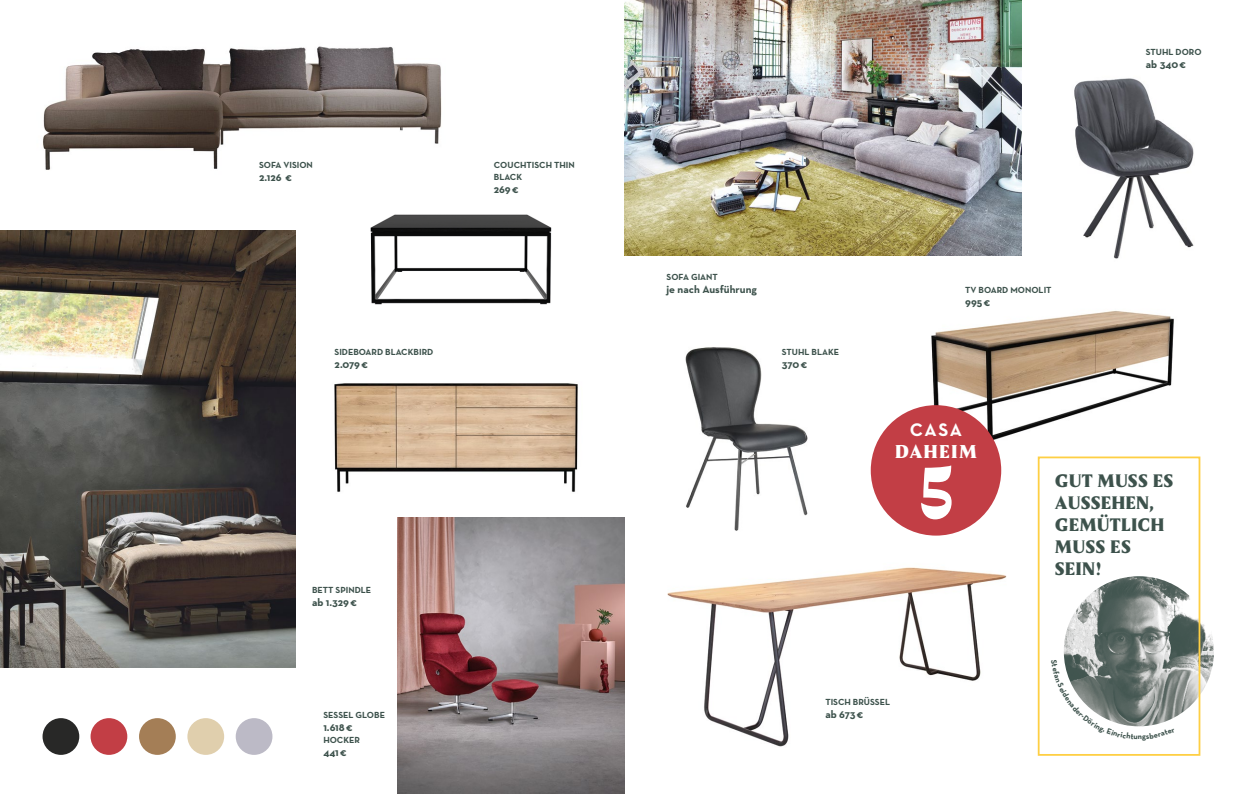
<style>
.page{position:relative;width:1248px;height:794px;background:#fff}
.page>*{position:absolute;margin:0;border:0;box-sizing:border-box;transform-origin:0 0}
.t1{font:75px "Amster Super Negra";color:#fff}
.t2{font:18.5px "Amster Super Negra";letter-spacing:.1em;color:#fff}
.t3{font:700 18.5px "Neutra Text";color:#fff}
.t4{font:18px/22px "Amster Super Negra";letter-spacing:.04em;color:#3d524c}
.t5{font:700 11px "Neutra Text";color:#3d524c}
.t6{font:700 9px/12.5px "Neutra Text";color:#3d524c}
</style>
<div class="page">
<img style="left:685px;top:347px;width:123px;height:184px">
<img style="left:370px;top:214px;width:267px;height:91px">
<img style="left:667px;top:567px;width:340px;height:180px">
<img style="left:43px;top:46px;width:399px;height:124px">
<img style="left:334px;top:383px;width:244px;height:109px">
<img style="left:920px;top:240px;width:254px;height:204px">
<img style="left:0;top:230px;width:296px;height:437px">
<img style="left:624px;top:0;width:396px;height:255px">
<img style="left:397px;top:518px;width:227px;height:276px">
<div style="left:187px;top:718px;width:37px;height:37px;background:#e0cfad;border-radius:50%"></div>
<div style="left:91px;top:718px;width:36px;height:37px;background:#c23e45;border-radius:50%"></div>
<div style="left:236px;top:718px;width:36px;height:37px;background:#bcbac6;border-radius:50%"></div>
<div style="left:43px;top:718px;width:36px;height:37px;background:#282827;border-radius:50%"></div>
<div style="left:139px;top:718px;width:37px;height:37px;background:#a47e56;border-radius:50%"></div>
<img style="left:1064px;top:78px;width:130px;height:183px">
<div style="left:870px;top:405px;width:131px;height:130px;background:#c23e45;border-radius:50%"></div>
<img style="left:1063px;top:576px;width:150px;height:150px;border-radius:75px">
<div style="left:1037px;top:456px;width:163px;height:300px;border:2px solid #fecf44"></div>
<svg style="left:1063px;top:659px;width:112px;height:68px"></svg>
<p class="t6" style="left:259px;top:158px;width:55px">SOFA VISION</p>
<p class="t5" style="left:259px;top:170px;width:34px">2.126 €</p>
<p class="t6" style="left:494px;top:158px;width:82px">COUCHTISCH THIN<br>BLACK</p>
<p class="t5" style="left:494px;top:183px;width:26px">269€</p>
<p class="t6" style="left:334px;top:346px;width:100px">SIDEBOARD BLACKBIRD</p>
<p class="t5" style="left:334px;top:358px;width:35px">2.079€</p>
<p class="t6" style="left:312px;top:583px;width:61px">BETT SPINDLE</p>
<p class="t5" style="left:312px;top:595px;width:46px">ab 1.329€</p>
<p class="t6" style="left:323px;top:708px;width:63px">SESSEL GLOBE</p>
<p class="t5" style="left:323px;top:720px;width:31px">1.618€</p>
<p class="t6" style="left:323px;top:733px;width:38px">HOCKER</p>
<p class="t5" style="left:323px;top:745px;width:25px">441€</p>
<p class="t6" style="left:1145px;top:46px;width:57px">STUHL DORO</p>
<p class="t5" style="left:1145px;top:58px;width:42px">ab 340€</p>
<p class="t6" style="left:666px;top:271px;width:53px">SOFA GIANT</p>
<p class="t5" style="left:666px;top:283px;width:92px">je nach Ausführung</p>
<p class="t6" style="left:781px;top:346px;width:59px">STUHL BLAKE</p>
<p class="t5" style="left:781px;top:358px;width:27px">370€</p>
<p class="t6" style="left:965px;top:283px;width:88px">TV BOARD MONOLIT</p>
<p class="t5" style="left:965px;top:295px;width:27px">995€</p>
<h2 class="t3" style="left:909px;top:418px;width:54px">CASA</h2>
<h2 class="t2" style="left:895px;top:436px;width:83px">DAHEIM</h2>
<h1 class="t1" style="left:918px;top:417px;width:36px">5</h1>
<h3 class="t4" style="left:1055px;top:468px;width:119px">GUT MUSS ES<br>AUSSEHEN,<br>GEMÜTLICH<br>MUSS ES<br>SEIN!</h3>
<p class="t6" style="left:825px;top:696px;width:66px">TISCH BRÜSSEL</p>
<p class="t5" style="left:825px;top:708px;width:40px">ab 673€</p>
</div>
